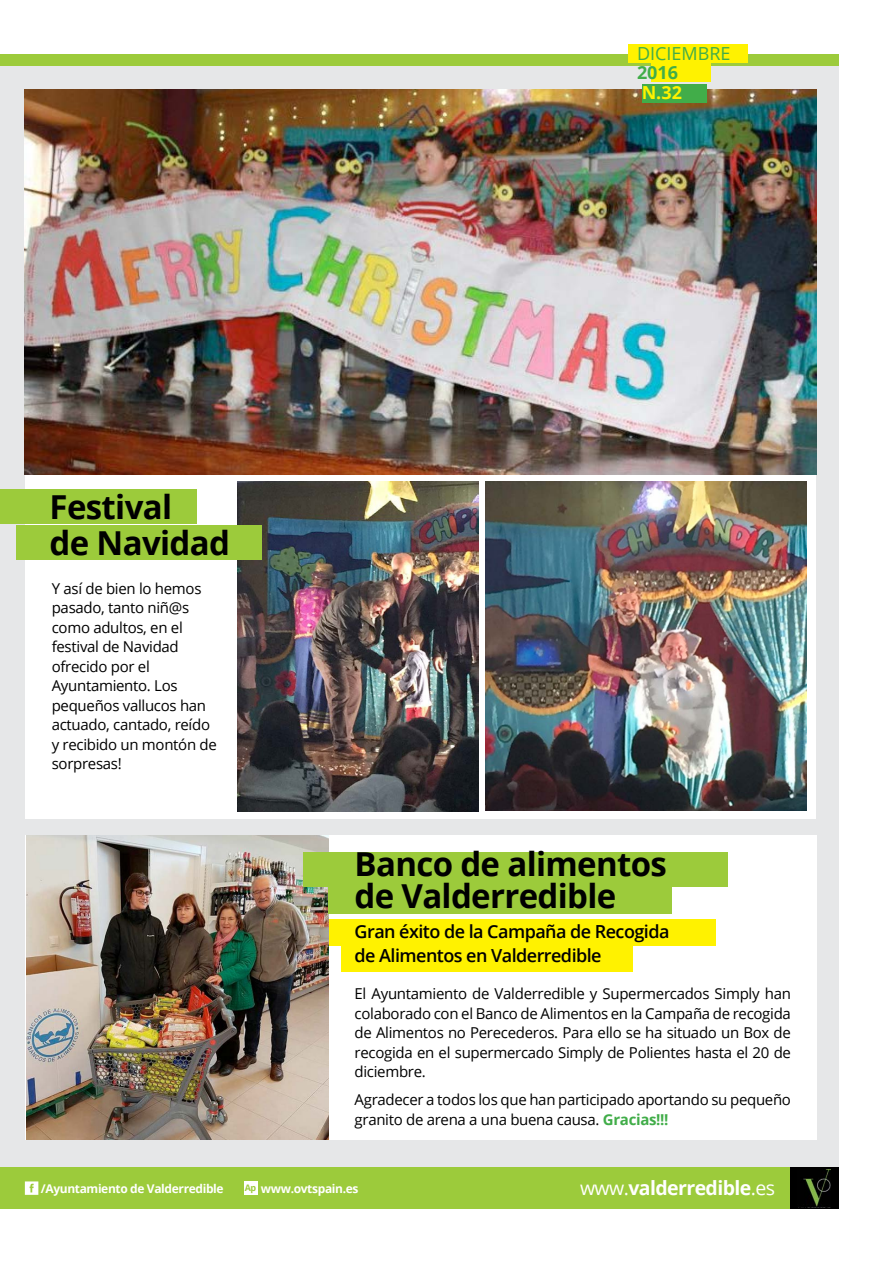
<style>
.page{position:relative;width:893px;height:1263px;background:#fff}
.page>*{position:absolute;margin:0;border:0;box-sizing:border-box;transform-origin:0 0}
.t1{font:700 33px/31.5px "Open Sans";letter-spacing:-.02em;color:#000}
.t2{font:700 19.5px "Open Sans";color:#fff}
.t3{font:600 18px/24px "Open Sans";letter-spacing:-.03em;color:#000}
.t4{font:18px "Open Sans";color:#41ad49}
.t5{font:700 18px "Open Sans";color:#41ad49}
.t6{font:700 18px "Open Sans";color:#fff200}
.t7{font:15px/19.5px "Open Sans";letter-spacing:-.02em;color:#000}
.t8{font:700 12px "Open Sans";letter-spacing:-.03em;color:#fff}
.s1{font-weight:700;color:#41ad49}
.s2{font-size:9px;color:#9ccb3b}
.s3{font-weight:400}
</style>
<div class="page">
<div style="left:0;top:55px;width:839px;height:1122px;background:#e6e7e8"></div>
<div style="left:0;top:54px;width:839px;height:12px;background:#9ccb3b"></div>
<div style="left:0;top:1167px;width:839px;height:42px;background:#9ccb3b"></div>
<div style="left:791px;top:1167px;width:48px;height:42px;background:#000"></div>
<img style="left:803px;top:1169px;width:28px;height:38px">
<div style="left:26px;top:89px;width:790px;height:730px;background:#fff"></div>
<div style="left:25px;top:836px;width:791px;height:304px;background:#fff"></div>
<svg style="left:25px;top:1181px;width:13px;height:14px"></svg>
<div style="left:244px;top:1181px;width:13px;height:14px;background:#fff"></div>
<div style="left:328px;top:919px;width:388px;height:26px;background:#fff200"></div>
<div style="left:341px;top:945px;width:292px;height:27px;background:#fff200"></div>
<img style="left:238px;top:481px;width:240px;height:330px">
<img style="left:25px;top:90px;width:791px;height:385px">
<img style="left:485px;top:481px;width:321px;height:329px">
<img style="left:27px;top:836px;width:301px;height:304px">
<div style="left:303px;top:852px;width:425px;height:34px;background:#9ccb3b"></div>
<div style="left:328px;top:881px;width:344px;height:33px;background:#9ccb3b"></div>
<div style="left:628px;top:44px;width:119px;height:18px;background:#fff200"></div>
<div style="left:642px;top:84px;width:64px;height:18px;background:#41ad49"></div>
<div style="left:651px;top:64px;width:60px;height:18px;background:#fff200"></div>
<div style="left:0;top:489px;width:197px;height:34px;background:#9ccb3b"></div>
<div style="left:16px;top:525px;width:245px;height:34px;background:#9ccb3b"></div>
<p class="t4" style="left:637px;top:41px;width:92px">DICIEM BRE</p>
<p class="t5" style="left:637px;top:60px;width:43px">2016</p>
<p class="t6" style="left:642px;top:80px;width:42px">n.32</p>
<h1 class="t1" style="left:50px;top:488px;width:182px;line-height:36px">Festival<br>de Navidad</h1>
<p class="t7" style="left:52px;top:578px;width:167px">Y así de bien lo hemos pasado, tanto niñ@s como adultos, en el festival de N avidad ofrecido por el<br>Ayuntamiento. Los pequeños vallucos han actuado, cantado, reído y recibido un montón de sorpresas!</p>
<h1 class="t1" style="left:355px;top:848px;width:314px">Banco de alimentos de Valderredible</h1>
<p class="t3" style="left:355px;top:919px;width:316px">Gran éxito de la Campaña de Recogida de Alimentos en Valderredible</p>
<p class="t7" style="left:355px;top:983px;width:438px;text-align:justify">El Ayuntamiento de Valderredible y Supermercados Simply han colaborado con el Banco de Alimentos en la Campaña de recogida de Alimentos no Perecederos. Para ello se ha situado un Box de recogida en el supermercado Simply de Polientes hasta el 20 de diciembre.</p>
<p class="t7" style="left:355px;top:1089px;width:438px">Agradecer a todos los que han participado aportando su pequeño granito de arena a una buena causa. <span class="s1">Gracias!!!</span></p>
<p class="t8" style="left:41px;top:1180px;width:184px">/Ayuntamiento de Valderredible</p>
<p class="t8" style="left:245px;top:1180px;width:115px"><span class="s2">Ap</span> www.ovtspain.es</p>
<h2 class="t2" style="left:580px;top:1174px;width:197px"><span class="s3">www.</span>valderredible<span class="s3">.es</span></h2>
</div>
